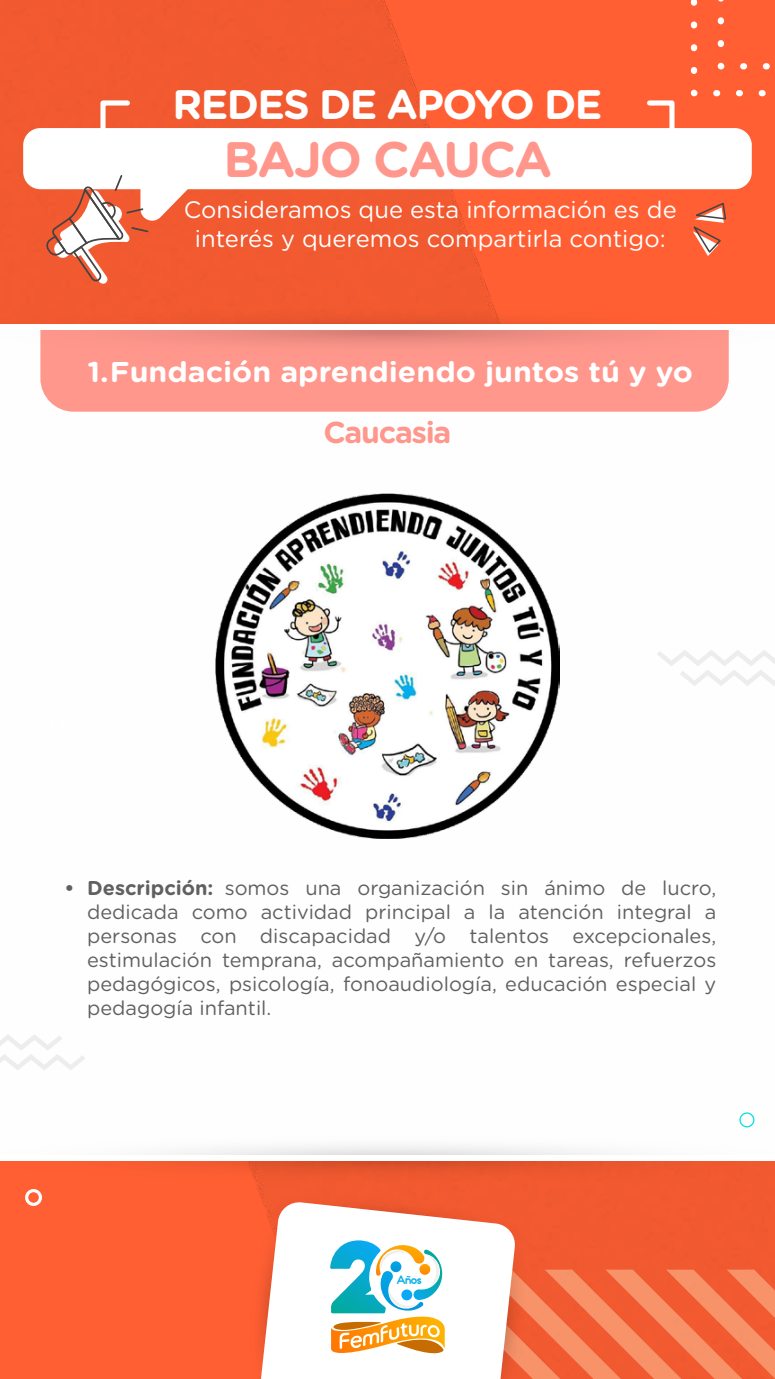
<style>
.page{position:relative;width:775px;height:1379px;background:#fff}
.page>*{position:absolute;margin:0;border:0;box-sizing:border-box;transform-origin:0 0}
.t1{font:700 49.88px "Gotham Rounded";letter-spacing:-.04em;color:#ff978c}
.t2{font:700 41.25px "Gotham Rounded";letter-spacing:-.04em;color:#fff}
.t3{font:700 30.25px "Gotham Rounded";letter-spacing:-.04em;color:#ff978c}
.t4{font:700 28.62px "Gotham Rounded";color:#fff;scale:1.06 1}
.t5{font:23.75px/28.5px "Gotham Rounded";color:#fff;text-align:center}
.t6{font:20px/24px "Gotham Rounded";color:#606060;text-align:justify}
.t7{font:11.5px "Somatic Rounded";color:#06aeeb}
.s1{font-weight:700}
</style>
<div class="page">
<img style="left:0;top:0;width:775px;height:1379px">
<div style="left:0;top:324px;width:775px;height:833px;background:#fefefe"></div>
<div style="left:40px;top:355px;width:689px;height:57px;background:#ff978c"></div>
<svg style="left:0;top:308px;width:775px;height:47px;background:#f5836d"></svg>
<svg style="left:0;top:1146px;width:775px;height:35px"></svg>
<div style="left:0;top:1155px;width:775px;height:5px;background:#fff"></div>
<div style="left:0;top:324px;width:775px;height:6px;background:#fff"></div>
<svg style="left:713px;top:90px;width:62px;height:6px"></svg>
<svg style="left:691px;top:90px;width:6px;height:6px"></svg>
<svg style="left:691px;top:0;width:6px;height:74px"></svg>
<svg style="left:740px;top:63px;width:35px;height:6px"></svg>
<svg style="left:718px;top:63px;width:6px;height:6px"></svg>
<svg style="left:718px;top:0;width:6px;height:47px"></svg>
<div style="left:49px;top:713px;width:17px;height:17px;border:3px solid #fff;border-radius:50%"></div>
<div style="left:25px;top:1189px;width:17px;height:17px;border:3px solid #fff;border-radius:50%"></div>
<div style="left:739px;top:1112px;width:15px;height:15px;border:1px solid #00e1df;border-radius:50%"></div>
<svg style="left:98px;top:98px;width:35px;height:30px"></svg>
<svg style="left:644px;top:98px;width:33px;height:30px"></svg>
<div style="left:23px;top:128px;width:729px;height:61px;background:#fff;border-radius:17px"></div>
<svg style="left:692px;top:201px;width:35px;height:55px;background:#e9795a"></svg>
<svg style="left:44px;top:175px;width:149px;height:109px"></svg>
<svg style="left:249px;top:1196px;width:526px;height:183px"></svg>
<svg style="left:657px;top:650px;width:118px;height:36px"></svg>
<svg style="left:0;top:1034px;width:85px;height:36px"></svg>
<img style="left:215px;top:494px;width:345px;height:344px">
<h2 class="t2" style="left:173px;top:74px;width:431px">REDES DE APOYO DE</h2>
<h1 class="t1" style="left:223px;top:123px;width:330px">BAJO CAUCA</h1>
<p class="t5" style="left:184px;top:194px;width:494px">Consideramos que esta información es de interés y queremos compartirla contigo:</p>
<h3 class="t4" style="left:87px;top:351px;width:573px">1.Fundación aprendiendo juntos tú y yo</h3>
<h3 class="t3" style="left:323px;top:410px;width:130px">Caucasia</h3>
<p class="t6" style="left:87px;top:875px;width:631px;text-indent:-22px"><span class="s1">• Descripción:</span> somos una organización sin ánimo de lucro, dedicada como actividad principal a la atención integral a personas con discapacidad y/o talentos excepcionales, estimulación temprana, acompañamiento en tareas, refuerzos pedagógicos, psicología, fonoaudiología, educación especial y pedagogía infantil.</p>
<p class="t7" style="left:396px;top:1274px;width:27px">Anos</p>
</div>
